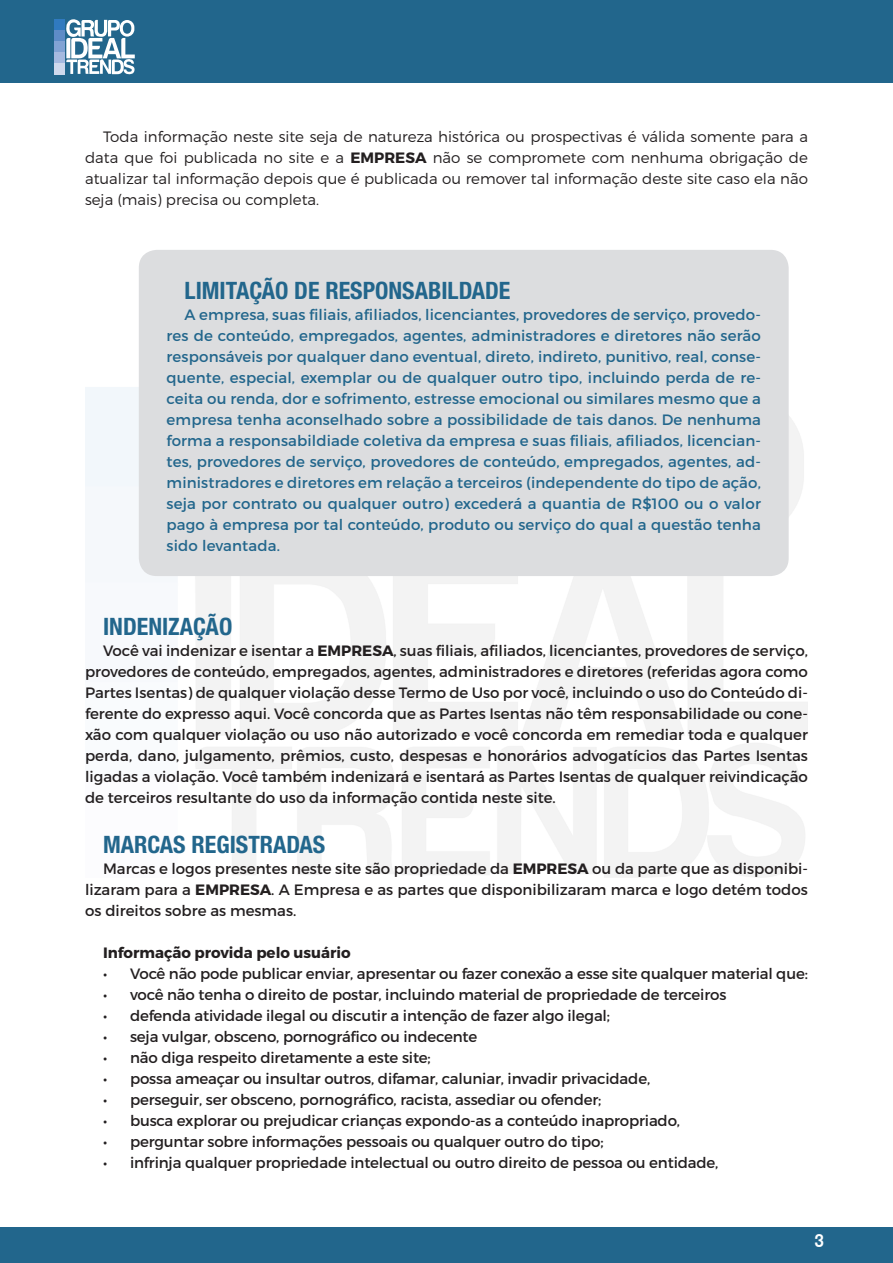
<style>
.page{position:relative;width:893px;height:1263px;background:#fff}
.page>*{position:absolute;margin:0;border:0;box-sizing:border-box;transform-origin:0 0}
.t1{font:700 condensed 24px "Helvetica Neue LT Std";color:#22668c}
.t2{font:700 18px "Geometric Slab 703 BT";color:#fff}
.t3{font:15px/21px "Montserrat";letter-spacing:-.01em;color:#231f20;text-align:justify}
.t4{font:15px/21px "Montserrat";letter-spacing:.01em;color:#22668c;text-align:justify}
.t5{font:300 15px/21px "Montserrat";color:#231f20;text-align:justify}
.t6{font:700 15px "Montserrat";color:#231f20}
.s1{font-weight:700}
</style>
<div class="page">
<div style="left:0;top:0;width:893px;height:83px;background:#22668c"></div>
<div style="left:0;top:1227px;width:893px;height:36px;background:#22668c"></div>
<div style="left:54px;top:19px;width:10px;height:12px;background:#307abf"></div>
<div style="left:54px;top:31px;width:10px;height:11px;background:#5e8cc7"></div>
<div style="left:54px;top:41px;width:10px;height:11px;background:#82a3d4"></div>
<div style="left:54px;top:52px;width:10px;height:12px;background:#a6bae0"></div>
<div style="left:54px;top:63px;width:10px;height:11px;background:#cfd9ed"></div>
<svg style="left:66px;top:19px;width:69px;height:56px"></svg>
<div style="left:139px;top:250px;width:650px;height:326px;background:#dcdddf;border-radius:18px"></div>
<p class="t5" style="left:85px;top:126px;width:724px;text-indent:18px">Toda informação neste site seja de natureza histórica ou prospectivas é válida somente para a data que foi publicada no site e a <span class="s1">EMPRESA</span> não se compromete com nenhuma obrigação de atualizar tal informação depois que é publicada ou remover tal informação deste site caso ela não seja (mais) precisa ou completa.</p>
<p class="t1" style="left:185px;top:276px;width:327px">LIMITAÇÃO DE RESPONSABILDADE</p>
<p class="t4" style="left:167px;top:304px;width:596px;text-indent:18px">A empresa, suas filiais, afiliados, licenciantes, provedores de serviço, provedo&shy;res de conteúdo, empregados, agentes, administradores e diretores não serão responsáveis por qualquer dano eventual, direto, indireto, punitivo, real, conse&shy;quente, especial, exemplar ou de qualquer outro tipo, incluindo perda de re&shy;ceita ou renda, dor e sofrimento, estresse emocional ou similares mesmo que a empresa tenha aconselhado sobre a possibilidade de tais danos. De nenhuma forma a responsabildiade coletiva da empresa e suas filiais, afiliados, licencian&shy;tes, provedores de serviço, provedores de conteúdo, empregados, agentes, ad&shy;ministradores e diretores em relação a terceiros (independente do tipo de ação, seja por contrato ou qualquer outro) excederá a quantia de R$100 ou o valor pago à empresa por tal conteúdo, produto ou serviço do qual a questão tenha sido levantada.</p>
<p class="t1" style="left:103px;top:612px;width:131px">INDENIZAÇÃO</p>
<p class="t3" style="left:85px;top:640px;width:724px;text-indent:18px">Você vai indenizar e isentar a <span class="s1">EMPRESA</span>, suas filiais, afiliados, licenciantes, provedores de serviço, provedores de conteúdo, empregados, agentes, administradores e diretores (referidas agora como Partes Isentas) de qualquer violação desse Termo de Uso por você, incluindo o uso do Conteúdo di&shy;ferente do expresso aqui. Você concorda que as Partes Isentas não têm responsabilidade ou cone&shy;xão com qualquer violação ou uso não autorizado e você concorda em remediar toda e qualquer perda, dano, julgamento, prêmios, custo, despesas e honorários advogatícios das Partes Isentas ligadas a violação. Você também indenizará e isentará as Partes Isentas de qualquer reivindicação de terceiros resultante do uso da informação contida neste site.</p>
<p class="t1" style="left:103px;top:830px;width:224px">MARCAS REGISTRADAS</p>
<p class="t3" style="left:85px;top:858px;width:724px;text-indent:18px">Marcas e logos presentes neste site são propriedade da <span class="s1">EMPRESA</span> ou da parte que as disponibi&shy;lizaram para a <span class="s1">EMPRESA</span>. A Empresa e as partes que disponibilizaram marca e logo detém todos os direitos sobre as mesmas.</p>
<p class="t6" style="left:103px;top:943px;width:249px">Informação provida pelo usuário</p>
<p class="t3" style="left:103px;top:963px;width:706px">• Você não pode publicar enviar, apresentar ou fazer conexão a esse site qualquer material que:</p>
<p class="t3" style="left:103px;top:984px;width:625px">• você não tenha o direito de postar, incluindo material de propriedade de terceiros</p>
<p class="t3" style="left:103px;top:1005px;width:509px">• defenda atividade ilegal ou discutir a intenção de fazer algo ilegal;</p>
<p class="t3" style="left:103px;top:1026px;width:376px">• seja vulgar, obsceno, pornográfico ou indecente</p>
<p class="t3" style="left:103px;top:1047px;width:329px">• não diga respeito diretamente a este site;</p>
<p class="t3" style="left:103px;top:1068px;width:549px">• possa ameaçar ou insultar outros, difamar, caluniar, invadir privacidade,</p>
<p class="t3" style="left:103px;top:1089px;width:500px">• perseguir, ser obsceno, pornográfico, racista, assediar ou ofender;</p>
<p class="t3" style="left:103px;top:1110px;width:579px">• busca explorar ou prejudicar crianças expondo-as a conteúdo inapropriado,</p>
<p class="t3" style="left:103px;top:1131px;width:502px">• perguntar sobre informações pessoais ou qualquer outro do tipo;</p>
<p class="t3" style="left:103px;top:1152px;width:617px">• infrinja qualquer propriedade intelectual ou outro direito de pessoa ou entidade,</p>
<p class="t2" style="left:815px;top:1230px;width:11px">3</p>
</div>
